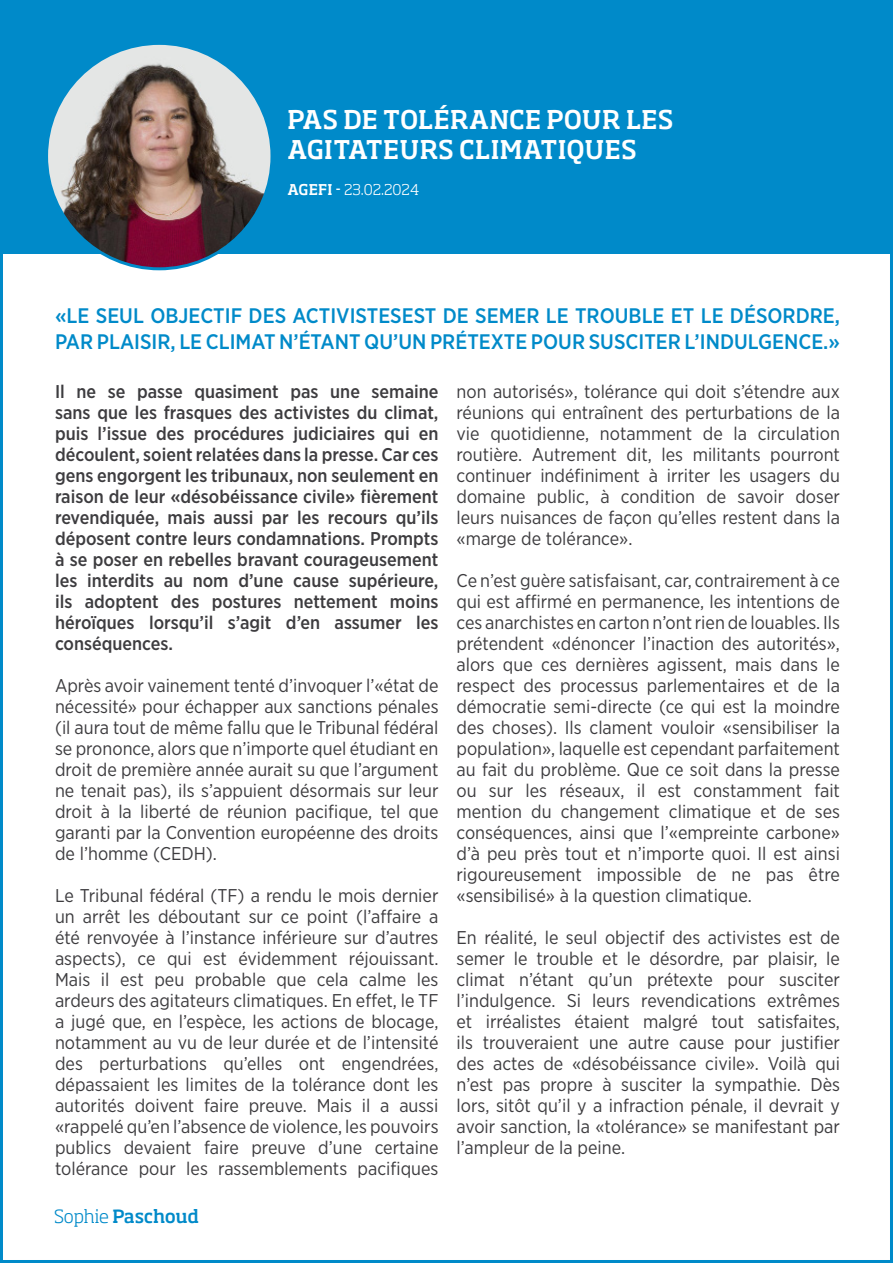
<style>
.page{position:relative;width:893px;height:1263px;background:#fff}
.page>*{position:absolute;margin:0;border:0;box-sizing:border-box;transform-origin:0 0}
.t1{font:500 25.5px "Soho Std";letter-spacing:.015em;color:#fff}
.t2{font:500 21px/25.2px "Gotham Narrow";color:#008ac9}
.t3{font:18.45px/21px "Gotham Narrow";color:#3d3c3f;text-align:justify}
.t4{font:500 18.45px/21px "Gotham Narrow";color:#3d3c3f;text-align:justify}
.t5{font:500 18px "Soho Pro";letter-spacing:-.02em;color:#008ac9}
.t6{font:300 14.7px "Soho Std";color:#fff}
.s1{font-weight:500}
.s2{font-weight:300}
</style>
<div class="page">
<div style="left:0;top:0;width:893px;height:253px;background:#008ac9"></div>
<img style="left:47px;top:43px;width:225px;height:226px;border-radius:113px">
<p class="t1" style="left:288px;top:103px;width:388px">PAS DE TOLÉRANCE POUR LES</p>
<p class="t1" style="left:288px;top:134px;width:351px">AGITATEURS CLIMATIQUES</p>
<p class="t6" style="left:288px;top:180px;width:133px"><span class="s1">AGEFI -</span> 23.02.2024</p>
<p class="t2" style="left:55px;top:303px;width:786px">«LE SEUL OBJECTIF DES ACTIVISTESEST DE SEMER LE TROUBLE ET LE DÉSORDRE,<br>PAR PLAISIR, LE CLIMAT N’ÉTANT QU’UN PRÉTEXTE POUR SUSCITER L’INDULGENCE.»</p>
<p class="t4" style="left:55px;top:381px;width:385px">Il ne se passe quasiment pas une semaine sans que les frasques des activistes du climat, puis l’issue des procédures judiciaires qui en découlent, soient relatées dans la presse. Car ces gens engorgent les tribunaux, non seulement en raison de leur «désobéissance civile» fièrement revendiquée, mais aussi par les recours qu’ils déposent contre leurs condamnations. Prompts à se poser en rebelles bravant courageusement les interdits au nom d’une cause supérieure, ils adoptent des postures nettement moins héroïques lorsqu’il s’agit d’en assumer les conséquences.</p>
<p class="t3" style="left:55px;top:675px;width:385px">Après avoir vainement tenté d’invoquer l’«état de nécessité» pour échapper aux sanctions pénales (il aura tout de même fallu que le Tribunal fédéral se prononce, alors que n’importe quel étudiant en droit de première année aurait su que l’argument ne tenait pas), ils s’appuient désormais sur leur droit à la liberté de réunion pacifique, tel que garanti par la Convention européenne des droits de l’homme (CEDH).</p>
<p class="t3" style="left:55px;top:885px;width:385px">Le Tribunal fédéral (TF) a rendu le mois dernier un arrêt les déboutant sur ce point (l’affaire a été renvoyée à l’instance inférieure sur d’autres aspects), ce qui est évidemment réjouissant.<br>Mais il est peu probable que cela calme les ardeurs des agitateurs climatiques. En effet, le TF a jugé que, en l’espèce, les actions de blocage, notamment au vu de leur durée et de l’intensité des perturbations qu’elles ont engendrées, dépassaient les limites de la tolérance dont les autorités doivent faire preuve. Mais il a aussi «rappelé qu’en l’absence de violence, les pouvoirs publics devaient faire preuve d’une certaine tolérance pour les rassemblements pacifiques</p>
<p class="t5" style="left:54px;top:1203px;width:146px"><span class="s2">Sophie</span> Paschoud</p>
<p class="t3" style="left:456px;top:381px;width:385px">non autorisés», tolérance qui doit s’étendre aux réunions qui entraînent des perturbations de la vie quotidienne, notamment de la circulation routière. Autrement dit, les militants pourront continuer indéfiniment à irriter les usagers du domaine public, à condition de savoir doser leurs nuisances de façon qu’elles restent dans la «marge de tolérance».</p>
<p class="t3" style="left:456px;top:570px;width:385px">Ce n’est guère satisfaisant, car, contrairement à ce qui est affirmé en permanence, les intentions de ces anarchistes en carton n’ont rien de louables. Ils prétendent «dénoncer l’inaction des autorités», alors que ces dernières agissent, mais dans le respect des processus parlementaires et de la démocratie semi-directe (ce qui est la moindre des choses). Ils clament vouloir «sensibiliser la population», laquelle est cependant parfaitement au fait du problème. Que ce soit dans la presse ou sur les réseaux, il est constamment fait mention du changement climatique et de ses conséquences, ainsi que l’«empreinte carbone» d’à peu près tout et n’importe quoi. Il est ainsi rigoureusement impossible de ne pas être «sensibilisé» à la question climatique.</p>
<p class="t3" style="left:456px;top:927px;width:385px">En réalité, le seul objectif des activistes est de semer le trouble et le désordre, par plaisir, le climat n’étant qu’un prétexte pour susciter l’indulgence. Si leurs revendications extrêmes et irréalistes étaient malgré tout satisfaites, ils trouveraient une autre cause pour justifier des actes de «désobéissance civile». Voilà qui n’est pas propre à susciter la sympathie. Dès lors, sitôt qu’il y a infraction pénale, il devrait y avoir sanction, la «tolérance» se manifestant par l’ampleur de la peine.</p>
</div>
